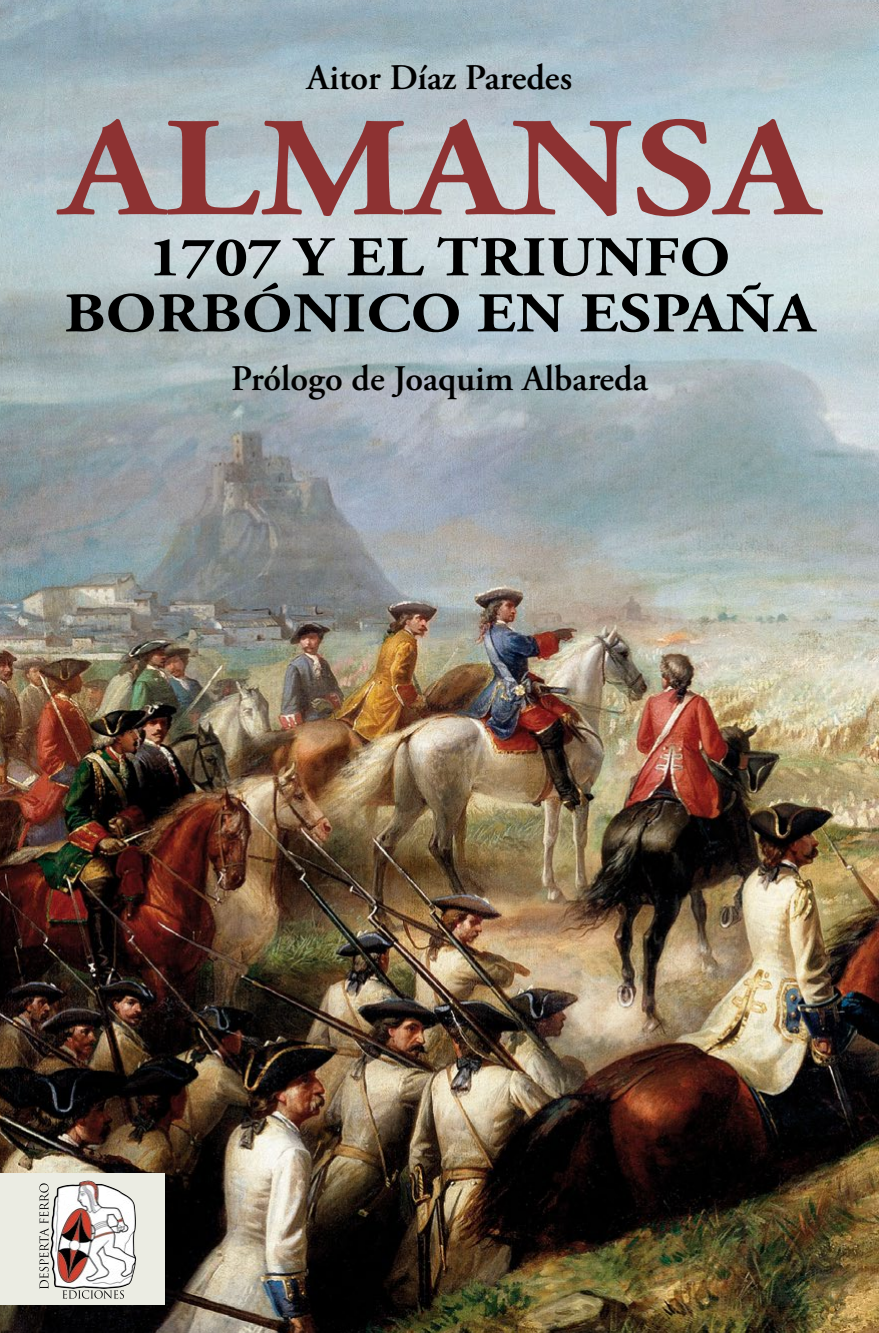
<style>
.page{position:relative;width:879px;height:1333px;background:#fff}
.page>*{position:absolute;margin:0;border:0;box-sizing:border-box;transform-origin:0 0}
.t1{font:700 140.8px "Adobe Garamond Pro";letter-spacing:.01em;color:#8d3232;scale:1.15 1}
.t2{font:700 56px/56px "Adobe Garamond Pro";letter-spacing:.01em;color:#000;text-align:center;scale:1.15 1}
.t3{font:600 36px "Adobe Garamond Pro";color:#000}
</style>
<div class="page">
<img style="left:0;top:0;width:879px;height:1332px">
<svg style="left:0;top:1173px;width:164px;height:131px;fill:#ebece3"></svg>
<img style="left:51px;top:1180px;width:37px;height:44px">
<svg style="left:39px;top:1183px;width:10px;height:105px"></svg>
<svg style="left:62px;top:1290px;width:62px;height:8px"></svg>
<p class="t3" style="left:307px;top:63px;width:267px">Aitor Díaz Paredes</p>
<h1 class="t1" style="left:61px;top:83px;width:659px">ALMANSA</h1>
<h2 class="t2" style="left:64px;top:228px;width:654px">1707 Y EL TRIUNFO<br>BORBÓNICO EN ESPAÑA</h2>
<p class="t3" style="left:231px;top:364px;width:418px">Prólogo de Joaquim Albareda</p>
</div>
